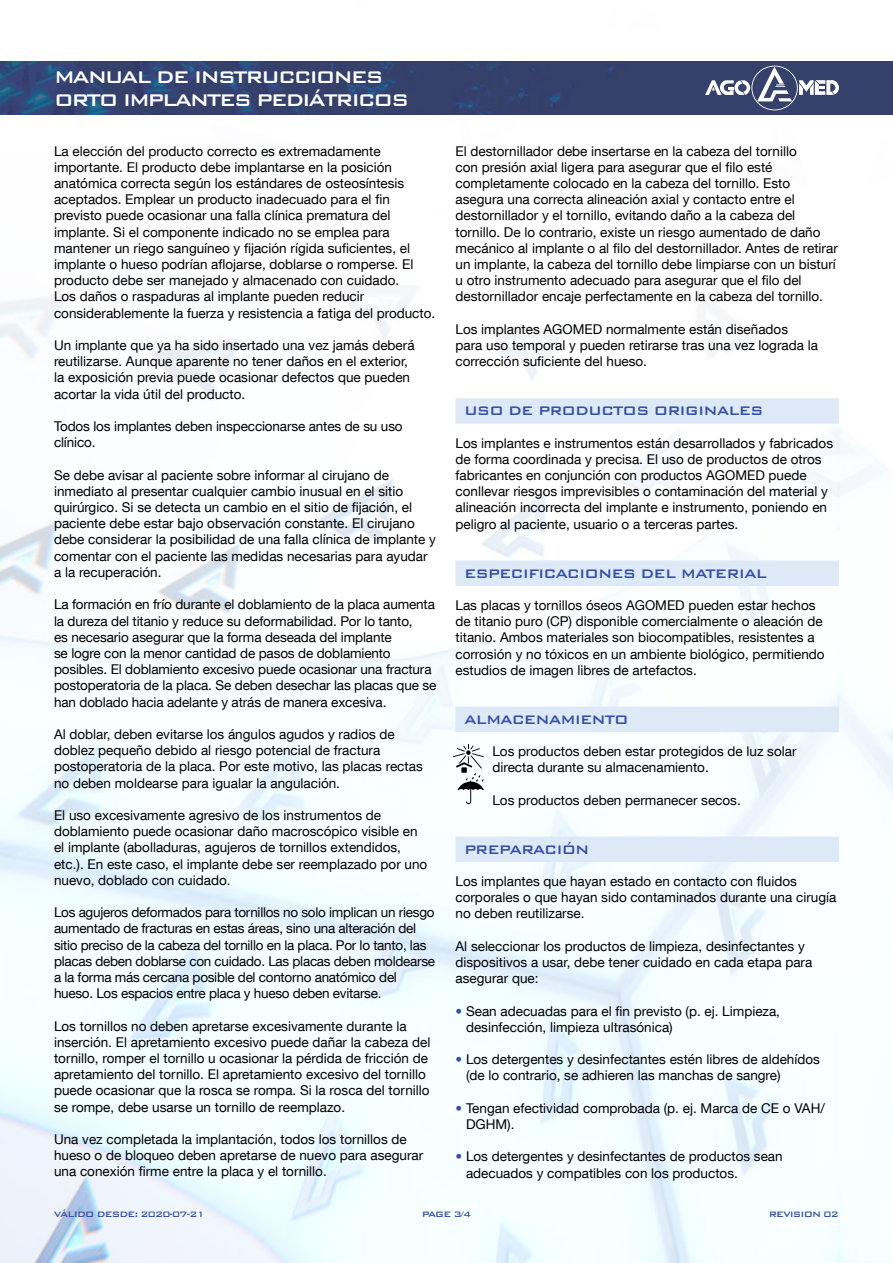
<style>
.page{position:relative;width:893px;height:1263px;background:#fff}
.page>*{position:absolute;margin:0;border:0;box-sizing:border-box;transform-origin:0 0}
.t1{font:500 22.5px/22.5px "Bank Gothic BT";letter-spacing:-.1em;color:#fff}
.t2{font:500 16.5px "Bank Gothic BT";letter-spacing:-.06em;color:#3551a3}
.t3{font:13.5px/16.2px "Helvetica Neue LT Com";color:#000}
.t4{font:13.5px/16.2px "Helvetica Neue LT Com";letter-spacing:-.02em;color:#000}
.t5{font:500 10.5px "Bank Gothic BT";letter-spacing:-.08em;color:#3551a3}
.s1{color:#3551a3}
</style>
<div class="page">
<img style="left:0;top:285px;width:893px;height:978px">
<div style="left:455px;top:398px;width:384px;height:26px;background:#dee9f7"></div>
<div style="left:455px;top:560px;width:384px;height:26px;background:#dee9f7"></div>
<div style="left:455px;top:707px;width:384px;height:25px;background:#dee9f7"></div>
<div style="left:455px;top:836px;width:384px;height:26px;background:#dee9f7"></div>
<img style="left:0;top:61px;width:893px;height:54px">
<svg style="left:705px;top:66px;width:134px;height:44px;background:#5f6789"></svg>
<svg style="left:453px;top:744px;width:31px;height:60px"></svg>
<h1 class="t1" style="left:54px;top:65px;width:357px">MANUAL DE INSTRUCCIONES<br>ORTO IMPLANTES PEDIÁTRICOS</h1>
<p class="t3" style="left:54px;top:142px;width:383px">La elección del producto correcto es extremadamente importante. El producto debe implantarse en la posición anatómica correcta según los estándares de osteosíntesis aceptados. Emplear un producto inadecuado para el fin previsto puede ocasionar una falla clínica prematura del implante. Si el componente indicado no se emplea para mantener un riego sanguíneo y fijación rígida suficientes, el implante o hueso podrían aflojarse, doblarse o romperse. El producto debe ser manejado y almacenado con cuidado.<br>Los daños o raspaduras al implante pueden reducir considerablemente la fuerza y resistencia a fatiga del producto.</p>
<p class="t3" style="left:54px;top:337px;width:362px">Un implante que ya ha sido insertado una vez jamás deberá reutilizarse. Aunque aparente no tener daños en el exterior, la exposición previa puede ocasionar defectos que pueden acortar la vida útil del producto.</p>
<p class="t3" style="left:54px;top:418px;width:350px">Todos los implantes deben inspeccionarse antes de su uso clínico.</p>
<p class="t3" style="left:54px;top:466px;width:383px">Se debe avisar al paciente sobre informar al cirujano de inmediato al presentar cualquier cambio inusual en el sitio quirúrgico. Si se detecta un cambio en el sitio de fijación, el paciente debe estar bajo observación constante. El cirujano debe considerar la posibilidad de una falla clínica de implante y comentar con el paciente las medidas necesarias para ayudar a la recuperación.</p>
<p class="t3" style="left:54px;top:596px;width:384px">La formación en frío durante el doblamiento de la placa aumenta la dureza del titanio y reduce su deformabilidad. Por lo tanto,<br>es necesario asegurar que la forma deseada del implante<br>se logre con la menor cantidad de pasos de doblamiento posibles. El doblamiento excesivo puede ocasionar una fractura postoperatoria de la placa. Se deben desechar las placas que se han doblado hacia adelante y atrás de manera excesiva.</p>
<p class="t3" style="left:54px;top:726px;width:370px">Al doblar, deben evitarse los ángulos agudos y radios de doblez pequeño debido al riesgo potencial de fractura postoperatoria de la placa. Por este motivo, las placas rectas no deben moldearse para igualar la angulación.</p>
<p class="t3" style="left:54px;top:807px;width:375px">El uso excesivamente agresivo de los instrumentos de doblamiento puede ocasionar daño macroscópico visible en el implante (abolladuras, agujeros de tornillos extendidos, etc.). En este caso, el implante debe ser reemplazado por uno nuevo, doblado con cuidado.</p>
<p class="t4" style="left:54px;top:904px;width:383px">Los agujeros deformados para tornillos no solo implican un riesgo aumentado de fracturas en estas áreas, sino una alteración del sitio preciso de la cabeza del tornillo en la placa. Por lo tanto, las placas deben doblarse con cuidado. Las placas deben moldearse a la forma más cercana posible del contorno anatómico del hueso. Los espacios entre placa y hueso deben evitarse.</p>
<p class="t3" style="left:54px;top:1017px;width:378px">Los tornillos no deben apretarse excesivamente durante la inserción. El apretamiento excesivo puede dañar la cabeza del tornillo, romper el tornillo u ocasionar la pérdida de fricción de apretamiento del tornillo. El apretamiento excesivo del tornillo puede ocasionar que la rosca se rompa. Si la rosca del tornillo se rompe, debe usarse un tornillo de reemplazo.</p>
<p class="t3" style="left:54px;top:1131px;width:371px">Una vez completada la implantación, todos los tornillos de hueso o de bloqueo deben apretarse de nuevo para asegurar una conexión firme entre la placa y el tornillo.</p>
<p class="t3" style="left:455px;top:142px;width:384px">El destornillador debe insertarse en la cabeza del tornillo<br>con presión axial ligera para asegurar que el filo esté completamente colocado en la cabeza del tornillo. Esto asegura una correcta alineación axial y contacto entre el destornillador y el tornillo, evitando daño a la cabeza del tornillo. De lo contrario, existe un riesgo aumentado de daño mecánico al implante o al filo del destornillador. Antes de retirar un implante, la cabeza del tornillo debe limpiarse con un bisturí u otro instrumento adecuado para asegurar que el filo del destornillador encaje perfectamente en la cabeza del tornillo.</p>
<p class="t3" style="left:455px;top:321px;width:364px">Los implantes AGOMED normalmente están diseñados para uso temporal y pueden retirarse tras una vez lograda la corrección suficiente del hueso.</p>
<p class="t2" style="left:464px;top:402px;width:301px">USO DE PRODUCTOS ORIGINALES</p>
<p class="t3" style="left:455px;top:434px;width:379px">Los implantes e instrumentos están desarrollados y fabricados de forma coordinada y precisa. El uso de productos de otros fabricantes en conjunción con productos AGOMED puede conllevar riesgos imprevisibles o contaminación del material y alineación incorrecta del implante e instrumento, poniendo en peligro al paciente, usuario o a terceras partes.</p>
<p class="t2" style="left:464px;top:564px;width:304px">ESPECIFICACIONES DEL MATERIAL</p>
<p class="t3" style="left:455px;top:597px;width:371px">Las placas y tornillos óseos AGOMED pueden estar hechos de titanio puro (CP) disponible comercialmente o aleación de titanio. Ambos materiales son biocompatibles, resistentes a corrosión y no tóxicos en un ambiente biológico, permitiendo estudios de imagen libres de artefactos.</p>
<p class="t2" style="left:464px;top:710px;width:166px">ALMACENAMIENTO</p>
<p class="t3" style="left:492px;top:743px;width:306px">Los productos deben estar protegidos de luz solar directa durante su almacenamiento.</p>
<p class="t3" style="left:492px;top:791px;width:250px">Los productos deben permanecer secos.</p>
<p class="t2" style="left:464px;top:840px;width:127px">PREPARACIÓN</p>
<p class="t3" style="left:455px;top:873px;width:382px">Los implantes que hayan estado en contacto con fluidos corporales o que hayan sido contaminados durante una cirugía no deben reutilizarse.</p>
<p class="t3" style="left:455px;top:937px;width:358px">Al seleccionar los productos de limpieza, desinfectantes y dispositivos a usar, debe tener cuidado en cada etapa para asegurar que:</p>
<p class="t3" style="left:466px;top:1002px;width:316px;text-indent:-11px"><span class="s1">•</span> Sean adecuadas para el fin previsto (p. ej. Limpieza, desinfección, limpieza ultrasónica)</p>
<p class="t3" style="left:466px;top:1051px;width:355px;text-indent:-11px"><span class="s1">•</span> Los detergentes y desinfectantes estén libres de aldehídos (de lo contrario, se adhieren las manchas de sangre)</p>
<p class="t3" style="left:466px;top:1099px;width:360px;text-indent:-11px"><span class="s1">•</span> Tengan efectividad comprobada (p. ej. Marca de CE o VAH/<br>DGHM).</p>
<p class="t3" style="left:466px;top:1148px;width:318px;text-indent:-11px"><span class="s1">•</span> Los detergentes y desinfectantes de productos sean adecuados y compatibles con los productos.</p>
<p class="t5" style="left:54px;top:1208px;width:152px">VÁLIDO DESDE: 2020-07-21</p>
<p class="t5" style="left:422px;top:1208px;width:51px">PAGE 3/4</p>
<p class="t5" style="left:769px;top:1208px;width:72px">REVISION 02</p>
</div>
